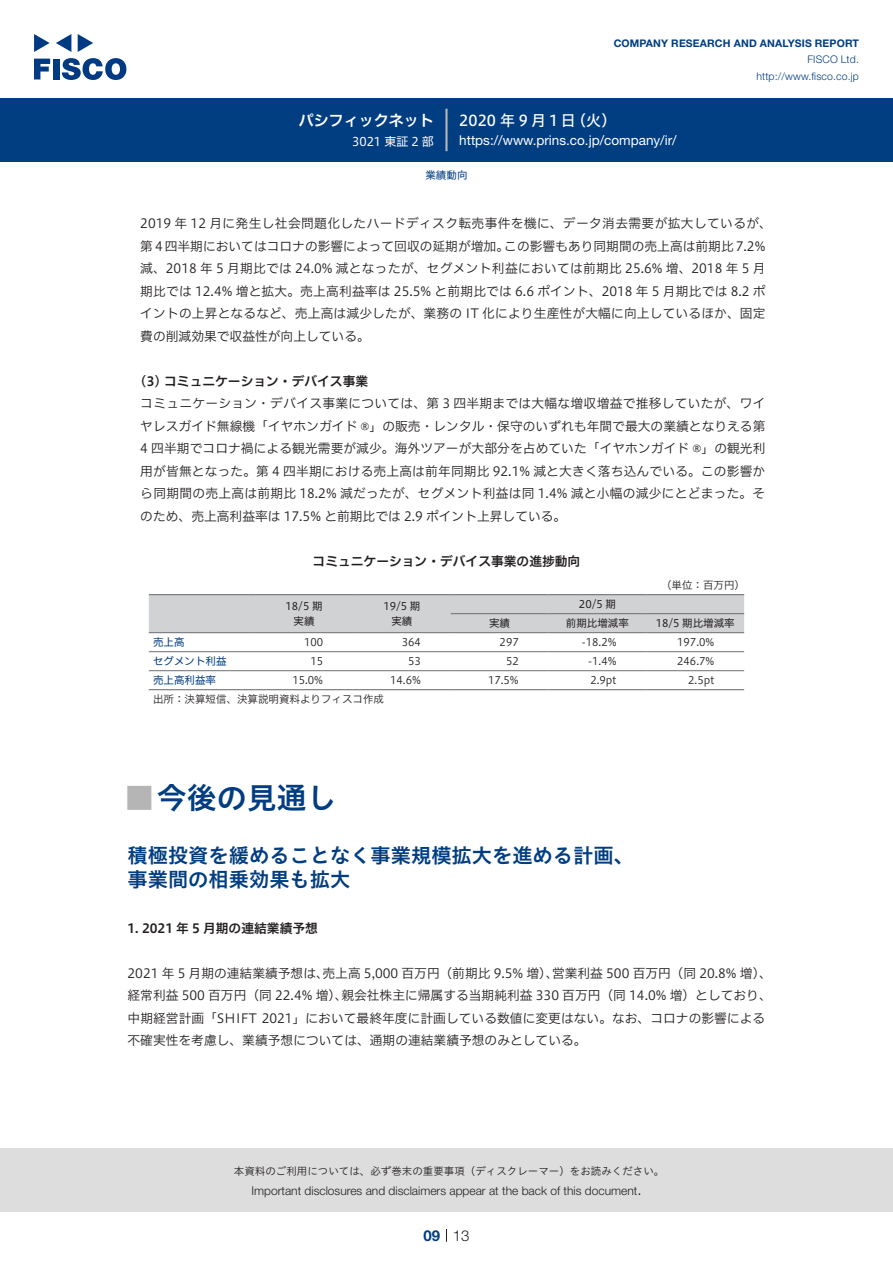
<style>
.page{position:relative;width:893px;height:1263px;background:#fff}
.page>*{position:absolute;margin:0;border:0;box-sizing:border-box;transform-origin:0 0}
.t1{font:30px "Hiragino UD Sans Std N W6";color:#003d81}
.t2{font:700 24px "Koz Go Pro";color:#b5b5b6}
.t3{font:20.25px/24px "Hiragino UD Sans Std W6";color:#003d81}
.t4{font:15px "Hiragino UD Sans F Std N W5";letter-spacing:.185em;color:#fff}
.t5{font:15px "Hiragino UD Sans F Std N W6";color:#fff}
.t6{font:300 15px "Helvetica Neue LT Std";color:#231f20}
.t7{font:700 15px "Helvetica Neue LT Std";color:#003d81}
.t8{font:13.5px "Helvetica Neue LT Std";color:#fff}
.t9{font:12.75px/22.5px "Hiragino UD Sans F Std N W3";color:#231f20}
.t10{font:12.75px/22.5px "Hiragino UD Sans F Std N W3";letter-spacing:.03em;color:#231f20}
.t11{font:12.75px "Hiragino UD Sans F Std N W6";color:#231f20}
.t12{font:300 12px "Helvetica Neue LT Std";color:#231f20}
.t13{font:12px "Hiragino UD Sans F Std N W4";color:#fff}
.t14{font:10.5px "Hiragino UD Sans F Std N W3";color:#231f20}
.t15{font:10.5px "Hiragino UD Sans Std W3";color:#231f20}
.t16{font:10.5px/15px "Hiragino UD Sans F Std N W4";color:#231f20;text-align:center}
.t17{font:700 10.5px "Helvetica Neue LT Std";letter-spacing:.015em;color:#003d81}
.t18{font:300 10.5px/16.5px "Helvetica Neue LT Std";letter-spacing:.015em;color:#003d81;text-align:right}
.t19{font:10.5px "Hiragino UD Sans F Std N W4";color:#003d81}
</style>
<div class="page">
<div style="left:0;top:1148px;width:893px;height:64px;background:#ddd"></div>
<svg style="left:34px;top:59px;width:16px;height:20px"></svg>
<div style="left:53px;top:59px;width:6px;height:20px;background:#003a83"></div>
<svg style="left:62px;top:58px;width:64px;height:22px"></svg>
<svg style="left:34px;top:34px;width:16px;height:18px"></svg>
<svg style="left:78px;top:34px;width:15px;height:18px"></svg>
<svg style="left:56px;top:34px;width:15px;height:18px"></svg>
<div style="left:0;top:98px;width:893px;height:64px;background:#003d81"></div>
<hr style="left:445px;top:109px;width:3px;height:42px;background:#b5b5b6">
<svg style="left:446px;top:1229px;width:1px;height:13px"></svg>
<div style="left:149px;top:595px;width:595px;height:37px;background:#d1d2d4"></div>
<hr style="left:451px;top:613px;width:98px;height:1px;background:#6c6d70">
<hr style="left:549px;top:613px;width:97px;height:1px;background:#6c6d70">
<hr style="left:646px;top:613px;width:98px;height:1px;background:#6c6d70">
<hr style="left:149px;top:632px;width:106px;height:1px;background:#6c6d70">
<hr style="left:255px;top:632px;width:98px;height:1px;background:#6c6d70">
<hr style="left:353px;top:632px;width:98px;height:1px;background:#6c6d70">
<hr style="left:451px;top:632px;width:98px;height:1px;background:#6c6d70">
<hr style="left:549px;top:632px;width:97px;height:1px;background:#6c6d70">
<hr style="left:646px;top:632px;width:98px;height:1px;background:#6c6d70">
<hr style="left:149px;top:651px;width:106px;height:1px;background:#6c6d70">
<hr style="left:255px;top:651px;width:98px;height:1px;background:#6c6d70">
<hr style="left:353px;top:651px;width:98px;height:1px;background:#6c6d70">
<hr style="left:451px;top:651px;width:98px;height:1px;background:#6c6d70">
<hr style="left:549px;top:651px;width:97px;height:1px;background:#6c6d70">
<hr style="left:646px;top:651px;width:98px;height:1px;background:#6c6d70">
<hr style="left:149px;top:670px;width:106px;height:1px;background:#6c6d70">
<hr style="left:255px;top:670px;width:98px;height:1px;background:#6c6d70">
<hr style="left:353px;top:670px;width:98px;height:1px;background:#6c6d70">
<hr style="left:451px;top:670px;width:98px;height:1px;background:#6c6d70">
<hr style="left:549px;top:670px;width:97px;height:1px;background:#6c6d70">
<hr style="left:646px;top:670px;width:98px;height:1px;background:#6c6d70">
<hr style="left:149px;top:594px;width:106px;height:1px;background:#6c6d70">
<hr style="left:255px;top:594px;width:98px;height:1px;background:#6c6d70">
<hr style="left:353px;top:594px;width:98px;height:1px;background:#6c6d70">
<hr style="left:451px;top:594px;width:98px;height:1px;background:#6c6d70">
<hr style="left:549px;top:594px;width:97px;height:1px;background:#6c6d70">
<hr style="left:646px;top:594px;width:98px;height:1px;background:#6c6d70">
<hr style="left:149px;top:689px;width:106px;height:1px;background:#6c6d70">
<hr style="left:255px;top:689px;width:98px;height:1px;background:#6c6d70">
<hr style="left:353px;top:689px;width:98px;height:1px;background:#6c6d70">
<hr style="left:451px;top:689px;width:98px;height:1px;background:#6c6d70">
<hr style="left:549px;top:689px;width:97px;height:1px;background:#6c6d70">
<hr style="left:646px;top:689px;width:98px;height:1px;background:#6c6d70">
<p class="t5" style="left:299px;top:109px;width:137px">パシフィックネット</p>
<p class="t13" style="left:352px;top:132px;width:83px">3021 東証 2 部</p>
<p class="t17" style="left:614px;top:37px;width:247px">COMPANY RESEARCH AND ANALYSIS REPORT</p>
<p class="t18" style="left:756px;top:51px;width:104px">FISCO Ltd. http://www.fisco.co j p.</p>
<p class="t4" style="left:459px;top:109px;width:118px">2020年9月1日</p>
<p class="t4" style="left:571px;top:109px;width:47px">（火(</p>
<p class="t8" style="left:459px;top:132px;width:219px">https://www.prins.co j p. /company /i r/</p>
<p class="t19" style="left:425px;top:167px;width:43px">業績動向</p>
<p class="t10" style="left:504px;top:211px;width:269px;text-indent:-364px">2019 年 12 月に発生し社会問題化したハードディスク転売事件を機に、データ消去需要が拡大しているが、この影響もあり同期間の売上高は前期比 7.2%</p>
<p class="t9" style="left:140px;top:234px;width:627px">第 4 四半期においてはコロナの影響によって回収の延期が増加。<br>減、2018 年 5 月期比では 24.0% 減となったが、セグメント利益においては前期比 25.6% 増、2018 年 5 月期比では 12.4% 増と拡大。売上高利益率は 25.5% と前期比では 6.6 ポイント、2018 年 5 月期比では 8.2 ポイントの上昇となるなど、売上高は減少したが、業務の IT 化により生産性が大幅に向上しているほか、固定費の削減効果で収益性が向上している。</p>
<p class="t11" style="left:140px;top:371px;width:229px">3( ) コミュニケーション・デバイス事業</p>
<p class="t9" style="left:140px;top:391px;width:627px;text-align:justify">コミュニケーション・デバイス事業については、第 3 四半期までは大幅な増収増益で推移していたが、ワイヤレスガイド無線機「イヤホンガイド ®」の販売・レンタル・保守のいずれも年間で最大の業績となりえる第4 四半期でコロナ禍による観光需要が減少。海外ツアーが大部分を占めていた「イヤホンガイド ®」の観光利用が皆無となった。第 4 四半期における売上高は前年同期比 92.1% 減と大きく落ち込んでいる。この影響から同期間の売上高は前期比 18.2% 減だったが、セグメント利益は同 1.4% 減と小幅の減少にとどまった。そのため、売上高利益率は 17.5% と前期比では 2.9 ポイント上昇している。</p>
<p class="t11" style="left:313px;top:551px;width:269px">コミュニケーション・デバイス事業の進捗動向</p>
<p class="t14" style="left:661px;top:577px;width:85px">（単位：百万円(</p>
<p class="t16" style="left:286px;top:598px;width:39px">18/5 期実績</p>
<p class="t16" style="left:383px;top:598px;width:39px">19/5 期実績</p>
<p class="t16" style="left:579px;top:596px;width:39px">20/5 期</p>
<p class="t16" style="left:566px;top:615px;width:64px">前期比増減率</p>
<p class="t16" style="left:656px;top:615px;width:81px">18/5 期比増減率</p>
<p class="t16" style="left:489px;top:615px;width:22px">実績</p>
<p class="t19" style="left:153px;top:634px;width:33px">売上高</p>
<p class="t14" style="left:304px;top:634px;width:21px">100</p>
<p class="t14" style="left:402px;top:634px;width:21px">364</p>
<p class="t14" style="left:500px;top:634px;width:21px">297</p>
<p class="t14" style="left:582px;top:634px;width:36px">-18.2%</p>
<p class="t14" style="left:677px;top:634px;width:39px">197.0%</p>
<p class="t19" style="left:153px;top:653px;width:75px">セグメント利益</p>
<p class="t14" style="left:310px;top:653px;width:14px">15</p>
<p class="t14" style="left:408px;top:653px;width:14px">53</p>
<p class="t14" style="left:506px;top:653px;width:14px">52</p>
<p class="t14" style="left:588px;top:653px;width:30px">-1.4%</p>
<p class="t14" style="left:677px;top:653px;width:39px">246.7%</p>
<p class="t19" style="left:153px;top:672px;width:65px">売上高利益率</p>
<p class="t14" style="left:153px;top:691px;width:233px">出所：決算短信、決算説明資料よりフィスコ作成</p>
<p class="t14" style="left:390px;top:672px;width:32px">14.6%</p>
<p class="t14" style="left:292px;top:672px;width:32px">15.0%</p>
<p class="t14" style="left:488px;top:672px;width:32px">17.5%</p>
<p class="t14" style="left:590px;top:672px;width:28px">2.9pt</p>
<p class="t14" style="left:688px;top:672px;width:28px">2.5pt</p>
<h1 class="t1" style="left:157px;top:775px;width:181px">今後の見通し</h1>
<h2 class="t2" style="left:128px;top:782px;width:25px">█</h2>
<h3 class="t3" style="left:128px;top:842px;width:508px">積極投資を緩めることなく事業規模拡大を進める計画、事業間の相乗効果も拡大</h3>
<p class="t11" style="left:128px;top:918px;width:192px">1. 2021 年 5 月期の連結業績予想</p>
<p class="t9" style="left:552px;top:961px;width:221px">営業利益 500 百万円（同 20.8% 増、(</p>
<p class="t9" style="left:323px;top:961px;width:237px">売上高 5,000 百万円（前期比 9.5% 増）、</p>
<p class="t9" style="left:128px;top:961px;width:203px">2021 年 5 月期の連結業績予想は、</p>
<p class="t9" style="left:128px;top:983px;width:639px">経常利益 500 百万円（同 22.4% 増）、<br>中期経営計画「SHIFT 2021」において最終年度に計画している数値に変更はない。なお、コロナの影響による不確実性を考慮し、業績予想については、通期の連結業績予想のみとしている。</p>
<p class="t9" style="left:341px;top:983px;width:432px">親会社株主に帰属する当期純利益 330 百万円（同 14.0% 増）としており、</p>
<p class="t15" style="left:234px;top:1163px;width:432px">本資料のご利用については、必ず巻末の重要事項（ディスクレーマー）をお読みください。</p>
<p class="t6" style="left:637px;top:1180px;width:6px">.</p>
<p class="t12" style="left:251px;top:1183px;width:387px">Important disclosures and disclaimers appear at the back of this document</p>
<p class="t7" style="left:423px;top:1226px;width:18px">09</p>
<p class="t6" style="left:453px;top:1226px;width:18px">13</p>
</div>
